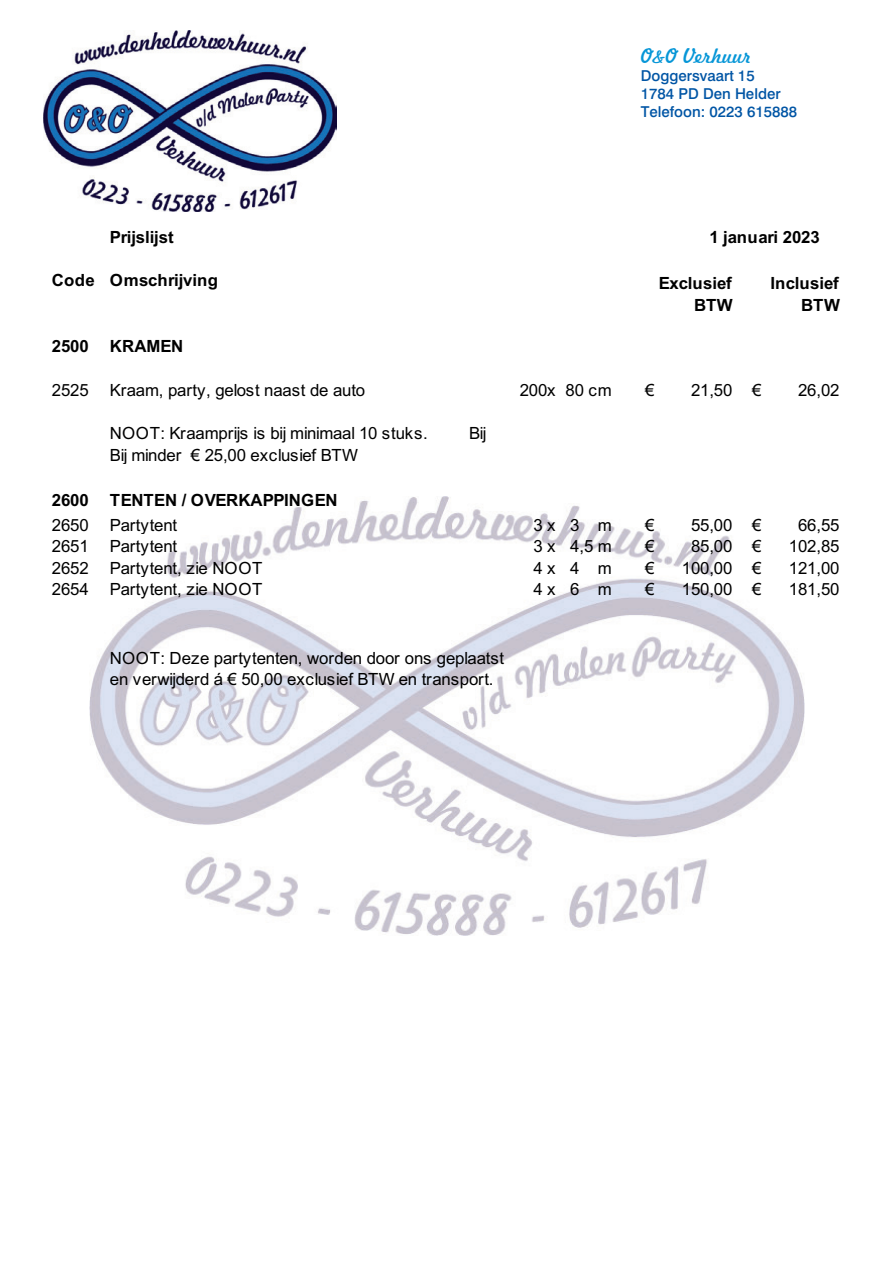
<style>
.page{position:relative;width:893px;height:1263px;background:#fff}
.page>*{position:absolute;margin:0;border:0;box-sizing:border-box;transform-origin:0 0}
.t1{font:19.5px "Freehand 521 BT Regular C";color:#0696d7}
.t2{font:16.8px/21.5px "Arial";letter-spacing:-.01em;color:#000}
.t3{font:700 16.8px/21.5px "Arial";letter-spacing:-.005em;color:#000;text-align:right}
.t4{font:500 15px/18px "Swiss 721 BT";color:#0155a5}
.s1{font-family:"Freehand 575";font-size:24px}
</style>
<div class="page">
<img style="left:43px;top:31px;width:293px;height:180px">
<img style="left:89px;top:496px;width:715px;height:439px">
<p class="t1" style="left:641px;top:43px;width:112px">O<span class="s1">&amp;</span>O Verhuur</p>
<p class="t4" style="left:641px;top:66px;width:158px">Doggersvaart 15<br>1784 PD Den Helder<br>Telefoon: 0223 615888</p>
<p class="t3" style="left:709px;top:227px;width:112px">1 januari 2023</p>
<p class="t3" style="left:110px;top:227px;width:65px">Prijslijst</p>
<p class="t3" style="left:52px;top:270px;width:168px">Code Omschrijving</p>
<p class="t3" style="left:659px;top:273px;width:75px">Exclusief<br>BTW</p>
<p class="t3" style="left:770px;top:273px;width:71px">Inclusief<br>BTW</p>
<p class="t3" style="left:52px;top:335px;width:38px">2500</p>
<p class="t3" style="left:110px;top:335px;width:75px">KRAMEN</p>
<p class="t2" style="left:52px;top:379px;width:38px">2525</p>
<p class="t2" style="left:110px;top:379px;width:257px">Kraam, party, gelost naast de auto</p>
<p class="t2" style="left:520px;top:379px;width:93px">200x 80 cm</p>
<p class="t2" style="left:645px;top:379px;width:11px">€</p>
<p class="t2" style="left:691px;top:379px;width:72px">21,50 €</p>
<p class="t2" style="left:798px;top:379px;width:43px">26,02</p>
<p class="t2" style="left:110px;top:422px;width:319px">NOOT: Kraamprijs is bij minimaal 10 stuks.</p>
<p class="t2" style="left:469px;top:422px;width:19px">Bij</p>
<p class="t2" style="left:110px;top:444px;width:250px">Bij minder € 25,00 exclusief BTW</p>
<p class="t3" style="left:52px;top:490px;width:38px">2600</p>
<p class="t3" style="left:110px;top:490px;width:229px">TENTEN / OVERKAPPINGEN</p>
<p class="t2" style="left:52px;top:514px;width:38px">2650</p>
<p class="t2" style="left:110px;top:514px;width:69px">Partytent</p>
<p class="t2" style="left:533px;top:514px;width:80px">3 x 3 m</p>
<p class="t2" style="left:645px;top:514px;width:11px">€</p>
<p class="t2" style="left:691px;top:514px;width:72px">55,00 €</p>
<p class="t2" style="left:798px;top:514px;width:43px">66,55</p>
<p class="t2" style="left:52px;top:535px;width:38px">2651</p>
<p class="t2" style="left:110px;top:535px;width:69px">Partytent</p>
<p class="t2" style="left:533px;top:535px;width:80px">3 x 4,5 m</p>
<p class="t2" style="left:645px;top:535px;width:11px">€</p>
<p class="t2" style="left:691px;top:535px;width:72px">85,00 €</p>
<p class="t2" style="left:789px;top:535px;width:52px">102,85</p>
<p class="t2" style="left:52px;top:557px;width:38px">2652</p>
<p class="t2" style="left:110px;top:557px;width:154px">Partytent, zie NOOT</p>
<p class="t2" style="left:533px;top:557px;width:80px">4 x 4 m</p>
<p class="t2" style="left:645px;top:557px;width:11px">€</p>
<p class="t2" style="left:682px;top:557px;width:81px">100,00 €</p>
<p class="t2" style="left:789px;top:557px;width:52px">121,00</p>
<p class="t2" style="left:52px;top:578px;width:38px">2654</p>
<p class="t2" style="left:110px;top:578px;width:154px">Partytent, zie NOOT</p>
<p class="t2" style="left:533px;top:578px;width:80px">4 x 6 m</p>
<p class="t2" style="left:645px;top:578px;width:11px">€</p>
<p class="t2" style="left:682px;top:578px;width:81px">150,00 €</p>
<p class="t2" style="left:789px;top:578px;width:52px">181,50</p>
<p class="t2" style="left:110px;top:647px;width:396px">NOOT: Deze partytenten, worden door ons geplaatst en verwijderd á € 50,00 exclusief BTW en transport.</p>
</div>
